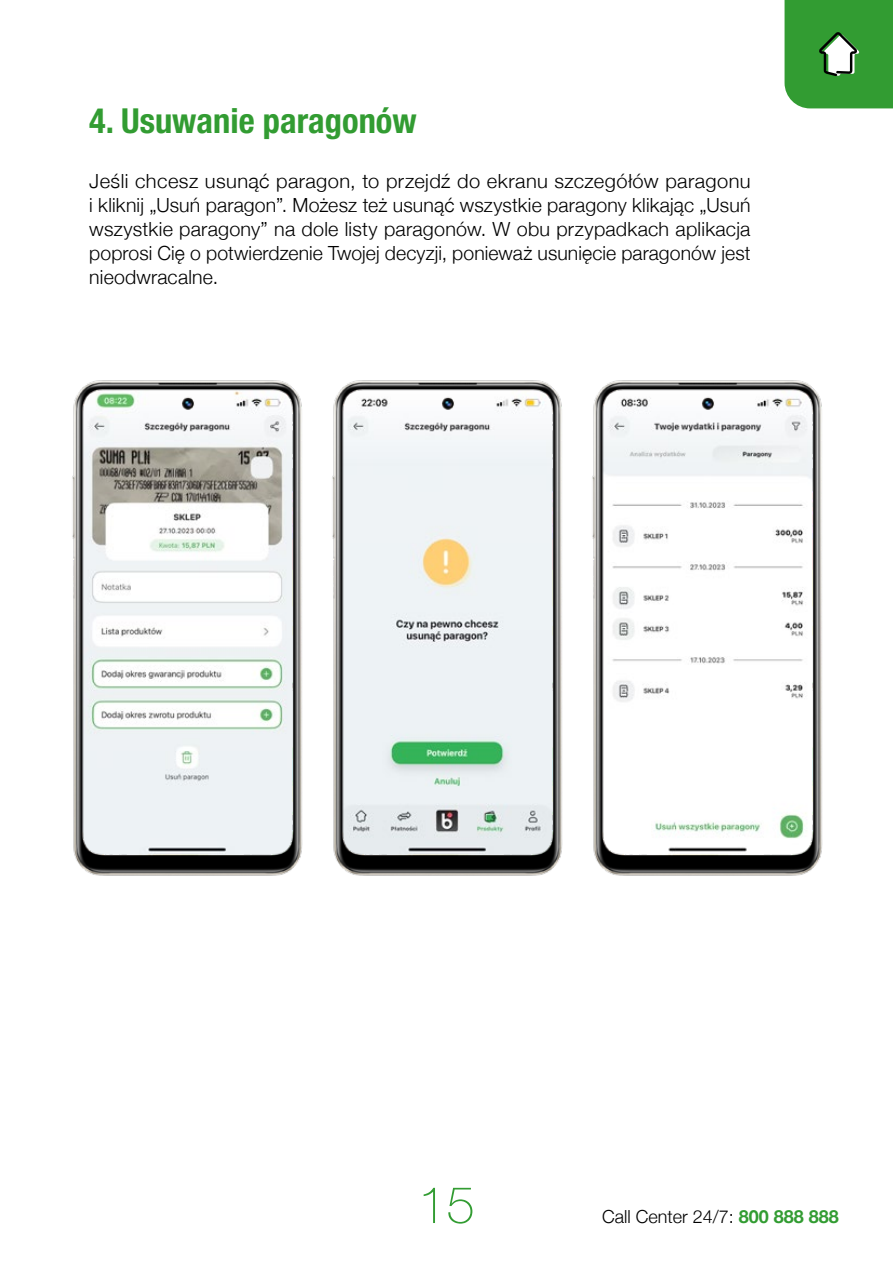
<style>
.page{position:relative;width:893px;height:1263px;background:#fff}
.page>*{position:absolute;margin:0;border:0;box-sizing:border-box;transform-origin:0 0}
.t1{font:100 51px "Helvetica Neue";color:#329c32}
.t2{font:700 condensed 34.5px "Helvetica Neue LT Pro";color:#329c32}
.t3{font:300 19.5px/24px "Helvetica Neue";letter-spacing:.005em;color:#000;text-align:justify}
.t4{font:300 18px "Helvetica Neue";color:#000}
.s1{font-weight:700;color:#329c32}
</style>
<div class="page">
<svg style="left:784px;top:0;width:109px;height:108px;background:#419f41"></svg>
<img style="left:72px;top:380px;width:231px;height:496px">
<img style="left:332px;top:380px;width:231px;height:496px">
<img style="left:592px;top:380px;width:231px;height:496px">
<h2 class="t2" style="left:89px;top:100px;width:329px">4. Usuwanie paragonów</h2>
<p class="t3" style="left:89px;top:168px;width:663px">Jeśli chcesz usunąć paragon, to przejdź do ekranu szczegółów paragonu i kliknij „Usuń paragon”. Możesz też usunąć wszystkie paragony klikając „Usuń wszystkie paragony” na dole listy paragonów. W obu przypadkach aplikacja poprosi Cię o potwierdzenie Twojej decyzji, ponieważ usunięcie paragonów jest nieodwracalne.</p>
<h1 class="t1" style="left:418px;top:1166px;width:58px">15</h1>
<p class="t4" style="left:602px;top:1202px;width:238px">Call Center 24/7: <span class="s1">800 888 888</span></p>
</div>
